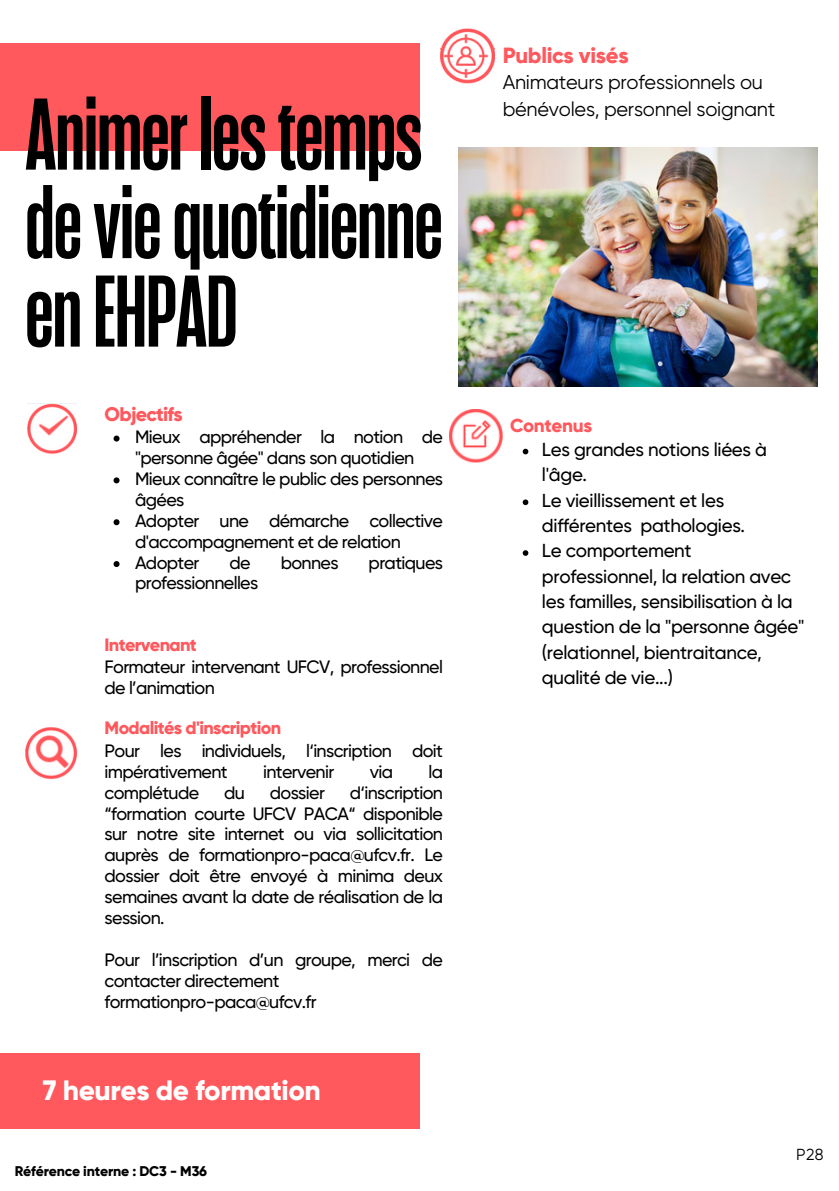
<style>
.page{position:relative;width:839px;height:1191px;background:#fff}
.page>*{position:absolute;margin:0;border:0;box-sizing:border-box;transform-origin:0 0}
.t1{font:600 100px/88.4px "Seriguela";letter-spacing:-.01em;color:#000}
.t2{font:800 28px "Gilroy";letter-spacing:-.015em;color:#fff}
.t3{font:800 22px "Gilroy";letter-spacing:-.015em;color:#ff585d}
.t4{font:20px/27px "Gilroy";letter-spacing:-.015em;color:#000}
.t5{font:800 19.8px "Gilroy";letter-spacing:-.035em;color:#ff585d}
.t6{font:500 18.8px/25.4px "Gilroy";letter-spacing:-.02em;color:#000}
.t7{font:800 18.8px "Gilroy";letter-spacing:-.02em;color:#ff585d}
.t8{font:500 18px/21px "Gilroy";letter-spacing:-.035em;color:#000}
.t9{font:16px "Gilroy";color:#000}
.t10{font:800 14px "Gilroy";letter-spacing:-.015em;color:#000}
.s1{font-weight:800;color:#ff585d}
</style>
<div class="page">
<div style="left:0;top:43px;width:419px;height:108px;background:#ff585d"></div>
<img style="left:459px;top:148px;width:358px;height:238px">
<img style="left:440px;top:28px;width:54px;height:56px">
<img style="left:450px;top:409px;width:52px;height:54px">
<img style="left:27px;top:403px;width:50px;height:51px">
<img style="left:25px;top:728px;width:51px;height:51px">
<svg style="left:522px;top:449px;width:6px;height:5px"></svg>
<svg style="left:522px;top:499px;width:6px;height:6px"></svg>
<svg style="left:522px;top:550px;width:6px;height:6px"></svg>
<svg style="left:113px;top:436px;width:6px;height:6px"></svg>
<svg style="left:113px;top:477px;width:6px;height:6px"></svg>
<svg style="left:113px;top:519px;width:6px;height:6px"></svg>
<svg style="left:113px;top:561px;width:6px;height:6px"></svg>
<div style="left:0;top:1053px;width:419px;height:75px;background:#ff585d"></div>
<p class="t1" style="left:25px;top:86px;width:419px">Animer lestemps deviequotidienne enEHPAD</p>
<p class="t5" style="left:105px;top:402px;width:80px">Objectifs</p>
<p class="t8" style="left:135px;top:426px;width:309px">Mieux appréhender la notion de "personne âgée" dans son quotidien</p>
<h5 class="t8" style="left:135px;top:468px;width:309px">Mieux connaître le public des personnes âgées</h5>
<h5 class="t8" style="left:135px;top:510px;width:309px">Adopter une démarche collective d'accompagnement et de relation</h5>
<h5 class="t8" style="left:135px;top:552px;width:66px">Adopter</h5>
<h5 class="t8" style="left:229px;top:552px;width:23px">de</h5>
<h5 class="t8" style="left:281px;top:552px;width:59px">bonnes</h5>
<h5 class="t8" style="left:368px;top:552px;width:76px">pratiques</h5>
<h5 class="t8" style="left:135px;top:573px;width:125px">professionnelles</h5>
<p class="t8" style="left:105px;top:634px;width:340px;line-height:21.6px"><span class="s1">Intervenant<br></span>Formateur intervenant UFCV, professionnel de l’animation</p>
<h3 class="t8" style="left:105px;top:717px;width:340px;line-height:21.6px"><span class="s1">Modalités d'inscription<br></span>Pour les individuels, l‘inscription doit impérativement</h3>
<h3 class="t8" style="left:263px;top:761px;width:73px">intervenir</h3>
<h3 class="t8" style="left:369px;top:761px;width:25px">via</h3>
<h3 class="t8" style="left:428px;top:761px;width:16px">la</h3>
<h3 class="t8" style="left:105px;top:782px;width:96px">complétude</h3>
<h3 class="t8" style="left:224px;top:782px;width:22px">du</h3>
<h3 class="t8" style="left:270px;top:782px;width:57px">dossier</h3>
<h3 class="t8" style="left:105px;top:782px;width:340px;text-align:justify;text-indent:245px">d‘inscription “formation courte UFCV PACA“ disponible sur notre site internet ou via sollicitation auprès de formationpro-paca@ufcv.fr. Le dossier doit être envoyé à minima deux semaines avant la date de réalisation de la session.</h3>
<p class="t8" style="left:105px;top:949px;width:340px">Pour l’inscription d’un groupe, merci de contacter directement formationpro-paca@ufcv.fr</p>
<p class="t2" style="left:43px;top:1073px;width:279px">7 heures de formation</p>
<p class="t10" style="left:15px;top:1162px;width:194px">Référence interne : DC3 - M36</p>
<p class="t3" style="left:502px;top:42px;width:127px">Publics visés</p>
<p class="t4" style="left:502px;top:69px;width:274px">Animateurs professionnels ou bénévoles, personnel soignant</p>
<p class="t7" style="left:510px;top:414px;width:84px">Contenus</p>
<h3 class="t6" style="left:542px;top:437px;width:226px">Les grandes notions liées à l'âge.</h3>
<p class="t6" style="left:542px;top:487px;width:205px">Le vieillissement et les différentes pathologies.</p>
<p class="t6" style="left:542px;top:538px;width:264px">Le comportement professionnel, la relation avec les familles, sensibilisation à la question de la "personne âgée" (relationnel, bientraitance, qualité de vie...)</p>
<h2 class="t9" style="left:796px;top:1145px;width:29px">P28</h2>
</div>
